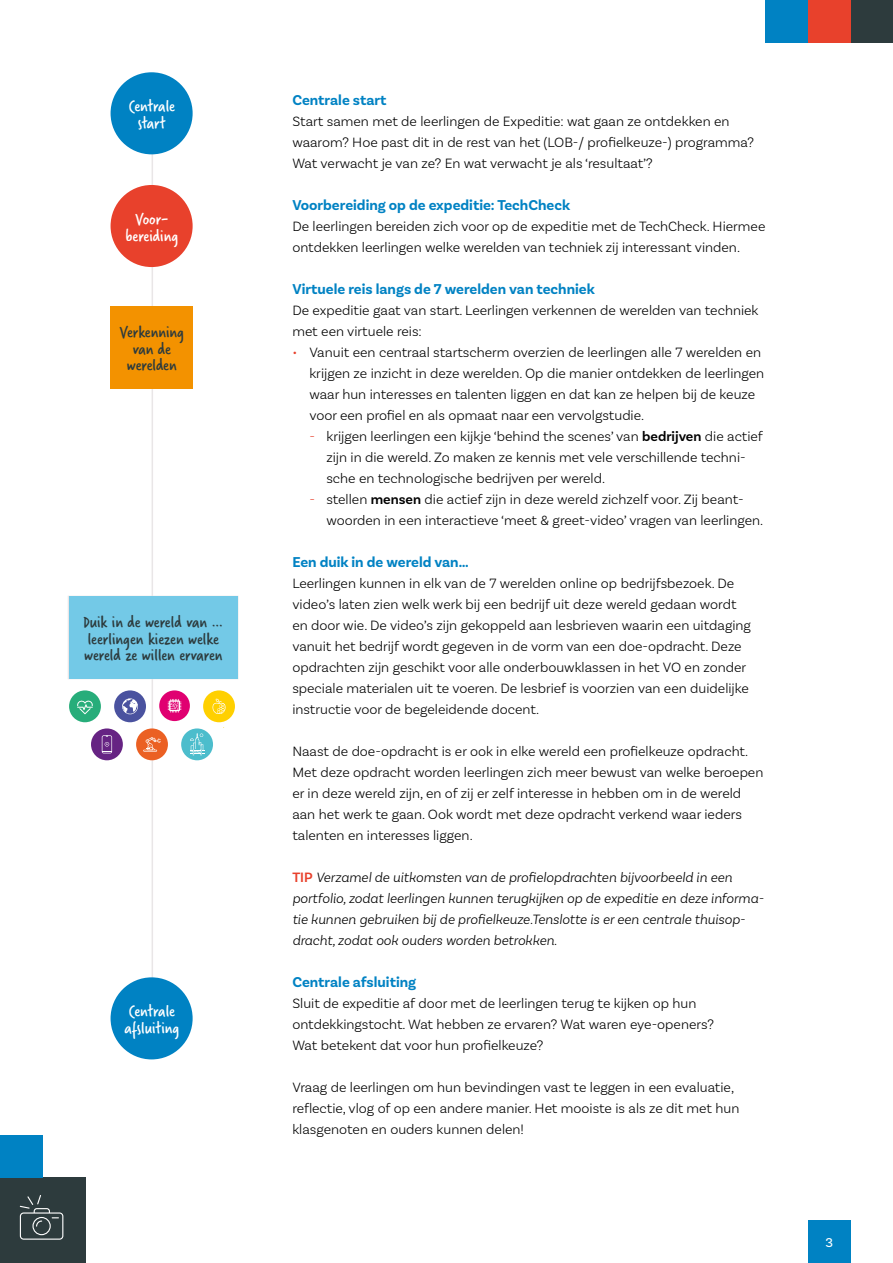
<style>
.page{position:relative;width:893px;height:1263px;background:#fff}
.page>*{position:absolute;margin:0;border:0;box-sizing:border-box;transform-origin:0 0}
.JT-Plat{font:18px/16.5px "Verveine";color:#2d3b3d;text-align:center}
.JT-Plat-2{font:18px/16.5px "Verveine";color:#fff;text-align:center}
.JT-tussenkop{font:700 15px "Basic Sans";color:#0082c3}
.JT-Plat-3{font:300 14.25px/21px "Basic Sans";color:#000}
.JT-Plat-4{font:italic 300 14.25px/21px "Basic Sans";color:#000}
.t1{font:13.5px "Basic Sans";color:#fff}
.s1{color:#e8412c}
.s2{font-weight:600}
.s3{font-weight:600;font-style:normal;color:#e8412c}
</style>
<div class="page">
<hr style="left:152px;top:85px;width:1px;height:915px;background:#e9e6e7">
<div style="left:111px;top:72px;width:82px;height:82px;background:#0082c3;border-radius:50%"></div>
<div style="left:111px;top:977px;width:82px;height:82px;background:#0082c3;border-radius:50%"></div>
<div style="left:111px;top:185px;width:82px;height:82px;background:#e8412c;border-radius:50%"></div>
<div style="left:111px;top:306px;width:82px;height:82px;background:#f39200"></div>
<div style="left:69px;top:596px;width:169px;height:82px;background:#73c9e7"></div>
<div style="left:181px;top:728px;width:32px;height:32px;background:#4cbdcc;border-radius:50%"></div>
<svg style="left:190px;top:733px;width:14px;height:22px"></svg>
<div style="left:91px;top:728px;width:32px;height:32px;background:#662383;border-radius:50%"></div>
<svg style="left:102px;top:735px;width:10px;height:18px"></svg>
<div style="left:136px;top:728px;width:32px;height:32px;background:#eb6023;border-radius:50%"></div>
<svg style="left:143px;top:737px;width:18px;height:15px"></svg>
<div style="left:69px;top:690px;width:32px;height:32px;background:#27ad7a;border-radius:50%"></div>
<svg style="left:77px;top:700px;width:16px;height:14px"></svg>
<div style="left:203px;top:690px;width:32px;height:32px;background:#ffd000;border-radius:50%"></div>
<svg style="left:212px;top:698px;width:14px;height:16px"></svg>
<div style="left:159px;top:690px;width:31px;height:31px;background:#e00071;border-radius:50%"></div>
<svg style="left:167px;top:699px;width:15px;height:14px"></svg>
<div style="left:114px;top:690px;width:32px;height:32px;background:#4a529f;border-radius:50%"></div>
<svg style="left:122px;top:698px;width:16px;height:16px"></svg>
<div style="left:850px;top:0;width:43px;height:43px;background:#2d3b3d"></div>
<div style="left:765px;top:0;width:43px;height:43px;background:#0082c3"></div>
<div style="left:808px;top:0;width:42px;height:43px;background:#e8412c"></div>
<div style="left:0;top:1178px;width:85px;height:85px;background:#2d3b3d"></div>
<svg style="left:20px;top:1195px;width:43px;height:45px"></svg>
<div style="left:0;top:1135px;width:43px;height:43px;background:#0082c3"></div>
<div style="left:808px;top:1220px;width:42px;height:43px;background:#0082c3"></div>
<p class="JT-Plat-2" style="left:129px;top:98px;width:48px">Centrale</p>
<p class="JT-Plat-2" style="left:138px;top:115px;width:29px">start</p>
<p class="JT-Plat-2" style="left:125px;top:211px;width:54px">Voor&shy;bereiding</p>
<p class="JT-Plat" style="left:120px;top:324px;width:66px">Verkenning van de werelden</p>
<p class="JT-Plat" style="left:83px;top:614px;width:142px;text-align:left">Duik in de wereld van … leerlingen kiezen welke wereld ze willen ervaren</p>
<p class="JT-Plat-2" style="left:129px;top:1003px;width:48px">Centrale</p>
<p class="JT-Plat-2" style="left:124px;top:1020px;width:56px">afsluiting</p>
<p class="JT-tussenkop" style="left:292px;top:91px;width:96px">Centrale start</p>
<p class="JT-Plat-3" style="left:292px;top:111px;width:463px">Start samen met de leerlingen de Expeditie: wat gaan ze ontdekken en waarom? Hoe past dit in de rest van het (LOB-/ profielkeuze-) programma?<br>Wat verwacht je van ze? En wat verwacht je als ‘resultaat’?</p>
<p class="JT-tussenkop" style="left:292px;top:196px;width:279px">Voorbereiding op de expeditie: TechCheck</p>
<p class="JT-Plat-3" style="left:292px;top:216px;width:475px">De leerlingen bereiden zich voor op de expeditie met de TechCheck. Hiermee ontdekken leerlingen welke werelden van techniek zij interessant vinden.</p>
<p class="JT-tussenkop" style="left:292px;top:280px;width:304px">Virtuele reis langs de 7 werelden van techniek</p>
<p class="JT-Plat-3" style="left:292px;top:300px;width:468px">De expeditie gaat van start. Leerlingen verkennen de werelden van techniek met een virtuele reis:</p>
<p class="JT-Plat-3" style="left:309px;top:342px;width:456px;text-indent:-17px"><span class="s1">•</span> Vanuit een centraal startscherm overzien de leerlingen alle 7 werelden en krijgen ze inzicht in deze werelden. Op die manier ontdekken de leerlingen waar hun interesses en talenten liggen en dat kan ze helpen bij de keuze voor een profiel en als opmaat naar een vervolgstudie.</p>
<p class="JT-Plat-3" style="left:326px;top:426px;width:438px;text-indent:-17px"><span class="s1">-</span> krijgen leerlingen een kijkje ‘behind the scenes’ van <span class="s2">bedrijven</span> die actief zijn in die wereld. Zo maken ze kennis met vele verschillende techni&shy;sche en technologische bedrijven per wereld.</p>
<p class="JT-Plat-3" style="left:326px;top:489px;width:438px;text-indent:-17px"><span class="s1">-</span> stellen <span class="s2">mensen</span> die actief zijn in deze wereld zichzelf voor. Zij beant&shy;woorden in een interactieve ‘meet &amp; greet-video’ vragen van leerlingen.</p>
<p class="JT-tussenkop" style="left:292px;top:553px;width:178px">Een duik in de wereld van…</p>
<p class="JT-Plat-3" style="left:292px;top:573px;width:460px">Leerlingen kunnen in elk van de 7 werelden online op bedrijfsbezoek. De video’s laten zien welk werk bij een bedrijf uit deze wereld gedaan wordt en door wie. De video’s zijn gekoppeld aan lesbrieven waarin een uitdaging vanuit het bedrijf wordt gegeven in de vorm van een doe-opdracht. Deze opdrachten zijn geschikt voor alle onderbouwklassen in het VO en zonder speciale materialen uit te voeren. De lesbrief is voorzien van een duidelijke instructie voor de begeleidende docent.</p>
<p class="JT-Plat-3" style="left:292px;top:741px;width:473px">Naast de doe-opdracht is er ook in elke wereld een profielkeuze opdracht.<br>Met deze opdracht worden leerlingen zich meer bewust van welke beroepen er in deze wereld zijn, en of zij er zelf interesse in hebben om in de wereld aan het werk te gaan. Ook wordt met deze opdracht verkend waar ieders talenten en interesses liggen.</p>
<p class="JT-Plat-4" style="left:292px;top:867px;width:473px"><span class="s3">TIP</span> Verzamel de uitkomsten van de profielopdrachten bijvoorbeeld in een portfolio, zodat leerlingen kunnen terugkijken op de expeditie en deze informa&shy;tie kunnen gebruiken bij de profielkeuze.Tenslotte is er een centrale thuisop&shy;dracht, zodat ook ouders worden betrokken.</p>
<p class="JT-tussenkop" style="left:292px;top:973px;width:125px">Centrale afsluiting</p>
<p class="JT-Plat-3" style="left:292px;top:993px;width:423px">Sluit de expeditie af door met de leerlingen terug te kijken op hun ontdekkingstocht. Wat hebben ze ervaren? Wat waren eye-openers?<br>Wat betekent dat voor hun profielkeuze?</p>
<p class="JT-Plat-3" style="left:292px;top:1077px;width:449px">Vraag de leerlingen om hun bevindingen vast te leggen in een evaluatie, reflectie, vlog of op een andere manier. Het mooiste is als ze dit met hun klasgenoten en ouders kunnen delen!</p>
<p class="t1" style="left:825px;top:1234px;width:9px">3</p>
</div>
